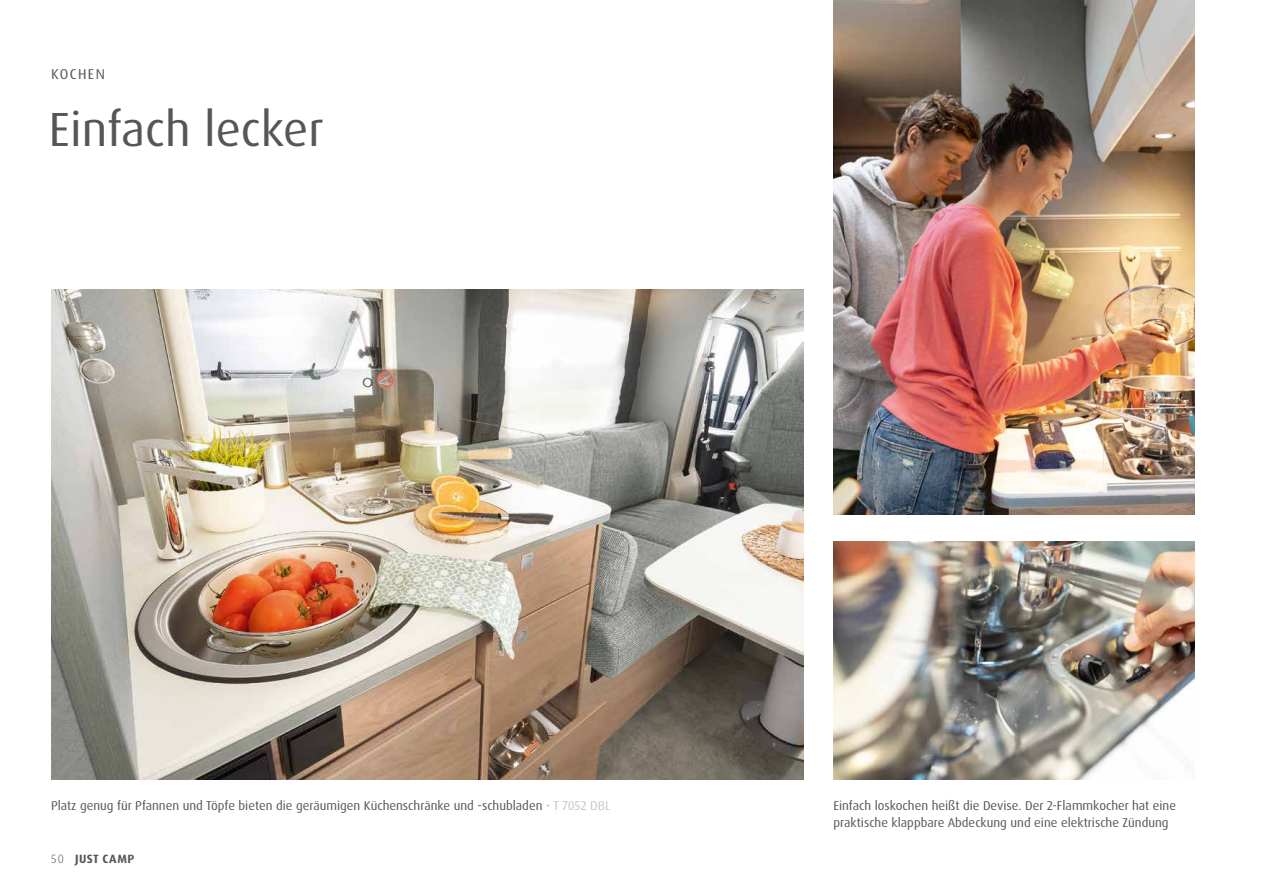
<style>
.page{position:relative;width:1263px;height:893px;background:#fff}
.page>*{position:absolute;margin:0;border:0;box-sizing:border-box;transform-origin:0 0}
.t1{font:48px "Dax Pro";color:#565656}
.t2{font:14.25px "Dax Pro";letter-spacing:.1em;color:#565656}
.t3{font:12.75px/16.5px "Dax Pro";color:#565656}
.t4{font:700 12px "Dax Pro";letter-spacing:.04em;color:#565656}
.t5{font:300 12px "Dax OT";color:#565656}
.s1{color:#c5c6c6}
</style>
<div class="page">
<img style="left:833px;top:542px;width:362px;height:237px">
<img style="left:51px;top:290px;width:753px;height:489px">
<img style="left:833px;top:0;width:362px;height:514px">
<p class="t2" style="left:51px;top:65px;width:55px">KOCHEN</p>
<h1 class="t1" style="left:49px;top:99px;width:276px">Einfach lecker</h1>
<p class="t3" style="left:51px;top:798px;width:561px">Platz genug für Pfannen und Töpfe bieten die geräumigen Küchenschränke und -schubladen <span class="s1">• T 7052 DBL</span></p>
<p class="t5" style="left:51px;top:851px;width:14px">50</p>
<p class="t4" style="left:75px;top:851px;width:61px">JUST CAMP</p>
<p class="t3" style="left:833px;top:798px;width:344px">Einfach loskochen heißt die Devise. Der 2-Flammkocher hat eine praktische klappbare Abdeckung und eine elektrische Zündung</p>
</div>
